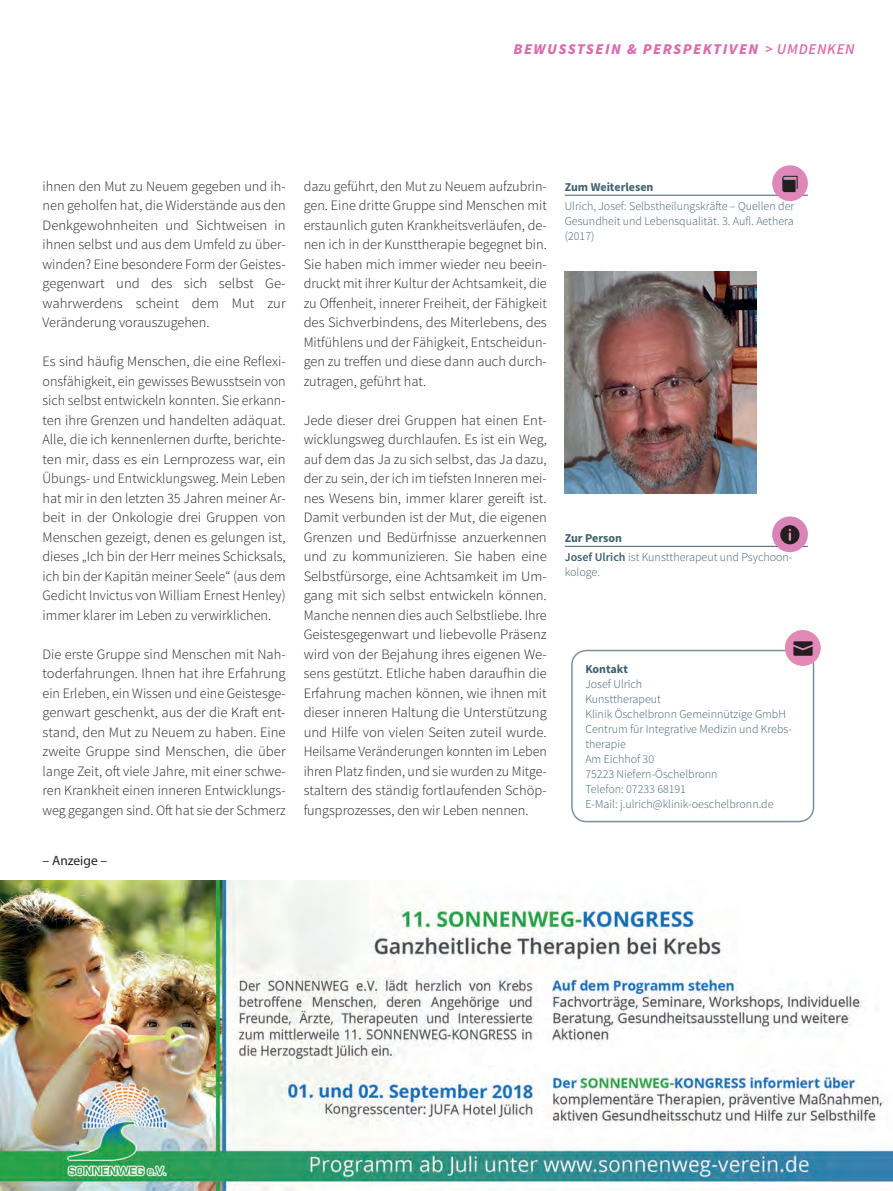
<style>
.page{position:relative;width:893px;height:1191px;background:#fff}
.page>*{position:absolute;margin:0;border:0;box-sizing:border-box;transform-origin:0 0}
.t1{font:italic 900 15px "Source Sans Pro";letter-spacing:.1em;color:#da6dab}
.t2{font:300 14.25px/19.5px "Source Sans Pro";color:#231f20;text-align:justify}
.t3{font:13.5px "Myriad Pro";color:#231f20}
.t4{font:300 12px/15px "Source Sans Pro";color:#3f606e}
.t5{font:700 12px "Source Sans Pro";color:#3f606e}
.s1{font-weight:600}
.s2{font-weight:700}
</style>
<div class="page">
<hr style="left:565px;top:195px;width:243px;height:1px;background:#3f606e">
<hr style="left:565px;top:546px;width:243px;height:1px;background:#3f606e">
<div style="left:772px;top:165px;width:36px;height:36px;background:#dd88b9;border-radius:50%"></div>
<svg style="left:782px;top:176px;width:16px;height:16px"></svg>
<img style="left:565px;top:271px;width:191px;height:222px">
<div style="left:772px;top:516px;width:36px;height:36px;background:#d984b7;border-radius:50%"></div>
<svg style="left:780px;top:525px;width:19px;height:19px"></svg>
<div style="left:571px;top:650px;width:243px;height:172px;border:2px solid #7f909c;border-radius:15px"></div>
<div style="left:785px;top:630px;width:36px;height:36px;background:#e18aba;border-radius:50%"></div>
<svg style="left:793px;top:641px;width:20px;height:15px"></svg>
<img style="left:0;top:880px;width:893px;height:311px">
<p class="t1" style="left:513px;top:39px;width:285px">BEWUSSTSEIN &amp; PERSPEKTIVEN <span class="s1">&gt; UMDENKEN</span></p>
<p class="t2" style="left:43px;top:176px;width:245px">ihnen den Mut zu Neuem gegeben und ih&shy;nen geholfen hat, die Widerstände aus den Denkgewohnheiten und Sichtweisen in ihnen selbst und aus dem Umfeld zu über&shy;winden? Eine besondere Form der Geistes&shy;gegenwart und des sich selbst Ge&shy;wahrwerdens scheint dem Mut zur Veränderung vorauszugehen.</p>
<p class="t2" style="left:43px;top:352px;width:245px">Es sind häufig Menschen, die eine Reflexi&shy;onsfähigkeit, ein gewisses Bewusstsein von sich selbst entwickeln konnten. Sie erkann&shy;ten ihre Grenzen und handelten adäquat.<br>Alle, die ich kennenlernen durfte, berichte&shy;ten mir, dass es ein Lernprozess war, ein Übungs- und Entwicklungsweg. Mein Leben hat mir in den letzten 35 Jahren meiner Ar&shy;beit in der Onkologie drei Gruppen von Menschen gezeigt, denen es gelungen ist, dieses „Ich bin der Herr meines Schicksals, ich bin der Kapitän meiner Seele“ (aus dem Gedicht Invictus von William Ernest Henley) immer klarer im Leben zu verwirklichen.</p>
<p class="t2" style="left:43px;top:644px;width:245px">Die erste Gruppe sind Menschen mit Nah&shy;toderfahrungen. Ihnen hat ihre Erfahrung ein Erleben, ein Wissen und eine Geistesge&shy;genwart geschenkt, aus der die Kraft ent&shy;stand, den Mut zu Neuem zu haben. Eine zweite Gruppe sind Menschen, die über lange Zeit, oft viele Jahre, mit einer schwe&shy;ren Krankheit einen inneren Entwicklungs&shy;weg gegangen sind. Oft hat sie der Schmerz</p>
<p class="t3" style="left:43px;top:852px;width:66px">– Anzeige –</p>
<p class="t2" style="left:304px;top:176px;width:245px">dazu geführt, den Mut zu Neuem aufzubrin&shy;gen. Eine dritte Gruppe sind Menschen mit erstaunlich guten Krankheitsverläufen, de&shy;nen ich in der Kunsttherapie begegnet bin.<br>Sie haben mich immer wieder neu beein&shy;druckt mit ihrer Kultur der Achtsamkeit, die zu Offenheit, innerer Freiheit, der Fähigkeit des Sichverbindens, des Miterlebens, des Mitfühlens und der Fähigkeit, Entscheidun&shy;gen zu treffen und diese dann auch durch&shy;zutragen, geführt hat.</p>
<p class="t2" style="left:304px;top:410px;width:245px">Jede dieser drei Gruppen hat einen Ent&shy;wicklungsweg durchlaufen. Es ist ein Weg, auf dem das Ja zu sich selbst, das Ja dazu, der zu sein, der ich im tiefsten Inneren mei&shy;nes Wesens bin, immer klarer gereift ist.<br>Damit verbunden ist der Mut, die eigenen Grenzen und Bedürfnisse anzuerkennen und zu kommunizieren. Sie haben eine Selbstfürsorge, eine Achtsamkeit im Um&shy;gang mit sich selbst entwickeln können.<br>Manche nennen dies auch Selbstliebe. Ihre Geistesgegenwart und liebevolle Präsenz wird von der Bejahung ihres eigenen We&shy;sens gestützt. Etliche haben daraufhin die Erfahrung machen können, wie ihnen mit dieser inneren Haltung die Unterstützung und Hilfe von vielen Seiten zuteil wurde.<br>Heilsame Veränderungen konnten im Leben ihren Platz finden, und sie wurden zu Mitge&shy;staltern des ständig fortlaufenden Schöp&shy;fungsprozesses, den wir Leben nennen.</p>
<p class="t5" style="left:565px;top:179px;width:90px">Zum Weiterlesen</p>
<p class="t4" style="left:565px;top:198px;width:231px;text-align:justify">Ulrich, Josef: Selbstheilungskräfte – Quellen der Gesundheit und Lebensqualität. 3. Aufl. Aethera (2017)</p>
<p class="t4" style="left:565px;top:528px;width:229px;line-height:19.2px"><span class="s2">Zur Person<br></span><span class="s1">Josef Ulrich</span> ist Kunsttherapeut und Psychoon-</p>
<p class="t4" style="left:565px;top:564px;width:37px">kologe.</p>
<p class="t5" style="left:585px;top:661px;width:44px">Kontakt</p>
<p class="t4" style="left:585px;top:676px;width:208px">Josef Ulrich<br>Kunsttherapeut<br>Klinik Öschelbronn Gemeinnützige GmbH<br>Centrum für Integrative Medizin und Krebs&shy;therapie<br>Am Eichhof 30<br>75223 Niefern-Öschelbronn<br>Telefon: 07233 68191<br>E-Mail: j.ulrich@klinik-oeschelbronn.de</p>
</div>
